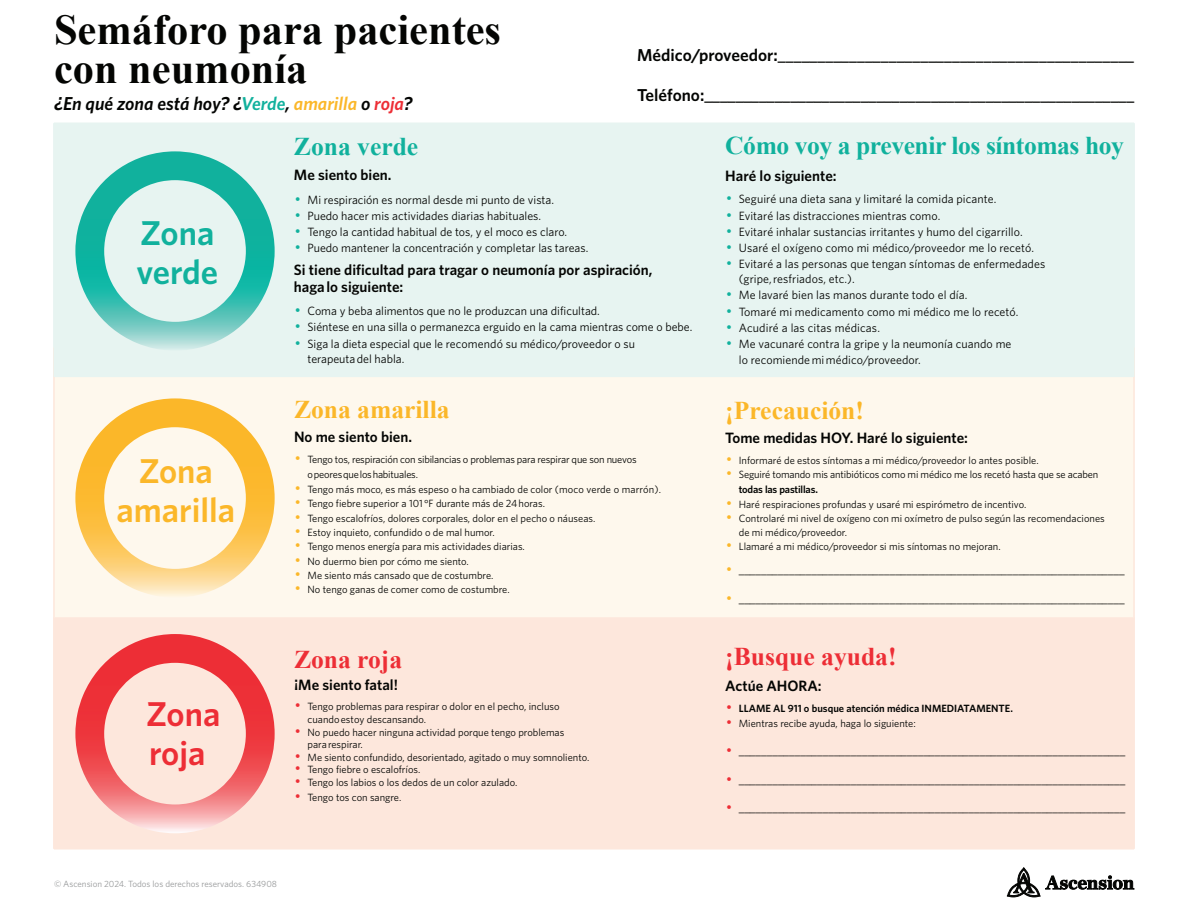
<style>
.page{position:relative;width:1188px;height:918px;background:#fff}
.page>*{position:absolute;margin:0;border:0;box-sizing:border-box;transform-origin:0 0}
.t1{font:700 42.45px/39px "Times New Roman";color:#040503}
.t2{font:600 34.5px/39px "Whitney";color:#fbb729;text-align:center}
.t3{font:600 34.5px/39px "Whitney";color:#11b19d}
.t4{font:600 34.5px/39px "Whitney";color:#ed2e36}
.t5{font:700 25.65px "Times New Roman";letter-spacing:-.015em;color:#11b19d}
.t6{font:700 25.65px "Times New Roman";color:#fbb729}
.t7{font:700 25.65px "Times New Roman";color:#ed2e36}
.t8{font:italic 600 18.75px "Whitney";color:#040503}
.t9{font:600 17.25px "Whitney";color:#040503}
.t10{font:600 15px/16.5px "Whitney";color:#040503}
.t11{font:12px/15.5px "Whitney";color:#040503}
.t12{font:10.5px/12.6px "Whitney";color:#040503}
.t13{font:10.5px/15px "Whitney";letter-spacing:-.02em;color:#040503}
.t14{font:600 10.5px "Whitney";color:#040503}
.t15{font:9px "Whitney";color:#989a9b}
.s1{color:#11b19d}
.s2{color:#fbb729}
.s3{color:#ed2e36}
.s4{font-family:"Times New Roman";font-size:15px;color:#11b19d}
.s5{font-family:"Times New Roman";font-size:15px;color:#fbb729}
.s6{font-family:"Times New Roman";font-size:15px;color:#ed2e36}
.s7{font-weight:600}
.s8{font-family:"Times New Roman";font-weight:400;font-size:15px;color:#ed2e36}
</style>
<div class="page">
<div style="left:55px;top:377px;width:1078px;height:240px;background:#fef8ed"></div>
<hr style="left:53px;top:123px;width:2px;height:253px;background:#e7f4f1">
<hr style="left:1133px;top:123px;width:2px;height:253px;background:#e7f4f1">
<hr style="left:54px;top:376px;width:1080px;height:1px;background:#e7f4f1">
<hr style="left:53px;top:347px;width:2px;height:502px;background:#fde7dc">
<hr style="left:1133px;top:347px;width:2px;height:502px;background:#fde7dc">
<hr style="left:54px;top:617px;width:1080px;height:2px;background:#fef8ed">
<div style="left:54px;top:618px;width:1080px;height:231px;background:#fde7dc"></div>
<div style="left:54px;top:123px;width:1080px;height:253px;background:#e7f4f1"></div>
<img style="left:75px;top:151px;width:200px;height:199px">
<img style="left:75px;top:398px;width:200px;height:200px">
<img style="left:75px;top:634px;width:200px;height:199px">
<svg style="left:1008px;top:868px;width:32px;height:29px"></svg>
<svg style="left:1046px;top:876px;width:88px;height:13px"></svg>
<h1 class="t1" style="left:54px;top:9px;width:449px">Semáforo para pacientes con neumonía</h1>
<h3 class="t8" style="left:54px;top:92px;width:360px">¿En qué zona está hoy? ¿<span class="s1">Verde</span>, <span class="s2">amarilla</span> o <span class="s3">roja</span>?</h3>
<h3 class="t9" style="left:637px;top:44px;width:498px">Médico/proveedor:_____________________________________________</h3>
<h3 class="t9" style="left:637px;top:85px;width:499px">Teléfono:_______________________________________________________</h3>
<h2 class="t3" style="left:136px;top:212px;width:83px">Zona verde</h2>
<h2 class="t2" style="left:116px;top:451px;width:120px">Zona amarilla</h2>
<h2 class="t4" style="left:146px;top:693px;width:76px">Zona roja</h2>
<h3 class="t5" style="left:294px;top:128px;width:126px">Zona verde</h3>
<p class="t10" style="left:294px;top:166px;width:99px">Me siento bien.</p>
<p class="t11" style="left:295px;top:191px;width:260px"><span class="s4">•</span> Mi respiración es normal desde mi punto de vista.</p>
<p class="t11" style="left:295px;top:208px;width:247px"><span class="s4">•</span> Puedo hacer mis actividades diarias habituales.</p>
<p class="t11" style="left:295px;top:224px;width:273px"><span class="s4">•</span> Tengo la cantidad habitual de tos, y el moco es claro.</p>
<p class="t11" style="left:295px;top:240px;width:295px"><span class="s4">•</span> Puedo mantener la concentración y completar las tareas.</p>
<p class="t10" style="left:294px;top:261px;width:360px">Si tiene dificultad para tragar o neumonía por aspiración, haga lo siguiente:</p>
<p class="t11" style="left:295px;top:303px;width:306px"><span class="s4">•</span> Coma y beba alimentos que no le produzcan una dificultad.</p>
<p class="t11" style="left:295px;top:319px;width:399px"><span class="s4">•</span> Siéntese en una silla o permanezca erguido en la cama mientras come o bebe.</p>
<p class="t11" style="left:307px;top:335px;width:329px;text-indent:-12px"><span class="s4">•</span> Siga la dieta especial que le recomendó su médico/proveedor o su terapeuta del habla.</p>
<h3 class="t6" style="left:294px;top:391px;width:157px">Zona amarilla</h3>
<p class="t10" style="left:294px;top:428px;width:119px">No me siento bien.</p>
<p class="t13" style="left:308px;top:451px;width:331px;text-indent:-12px"><span class="s5">•</span> Tengo tos, respiración con sibilancias o problemas para respirar que son nuevos o peores que los habituales.</p>
<p class="t12" style="left:295px;top:482px;width:367px"><span class="s5">•</span> Tengo más moco, es más espeso o ha cambiado de color (moco verde o marrón).</p>
<p class="t12" style="left:295px;top:497px;width:251px"><span class="s5">•</span> Tengo fiebre superior a 101 °F durante más de 24 horas.</p>
<p class="t12" style="left:295px;top:512px;width:302px"><span class="s5">•</span> Tengo escalofríos, dolores corporales, dolor en el pecho o náuseas.</p>
<p class="t12" style="left:295px;top:526px;width:201px"><span class="s5">•</span> Estoy inquieto, confundido o de mal humor.</p>
<p class="t12" style="left:295px;top:540px;width:231px"><span class="s5">•</span> Tengo menos energía para mis actividades diarias.</p>
<p class="t12" style="left:295px;top:554px;width:175px"><span class="s5">•</span> No duermo bien por cómo me siento.</p>
<p class="t12" style="left:295px;top:569px;width:200px"><span class="s5">•</span> Me siento más cansado que de costumbre.</p>
<p class="t12" style="left:295px;top:583px;width:216px"><span class="s5">•</span> No tengo ganas de comer como de costumbre.</p>
<h3 class="t7" style="left:294px;top:641px;width:110px">Zona roja</h3>
<p class="t10" style="left:294px;top:676px;width:105px">¡Me siento fatal!</p>
<p class="t12" style="left:308px;top:700px;width:254px;text-indent:-12px"><span class="s6">•</span> Tengo problemas para respirar o dolor en el pecho, incluso cuando estoy descansando.</p>
<p class="t12" style="left:308px;top:725px;width:258px;text-indent:-12px"><span class="s6">•</span> No puedo hacer ninguna actividad porque tengo problemas para respirar.</p>
<p class="t12" style="left:295px;top:751px;width:296px"><span class="s6">•</span> Me siento confundido, desorientado, agitado o muy somnoliento.</p>
<p class="t12" style="left:295px;top:763px;width:127px"><span class="s6">•</span> Tengo fiebre o escalofríos.</p>
<p class="t12" style="left:295px;top:776px;width:224px"><span class="s6">•</span> Tengo los labios o los dedos de un color azulado.</p>
<p class="t12" style="left:295px;top:791px;width:108px"><span class="s6">•</span> Tengo tos con sangre.</p>
<p class="t15" style="left:54px;top:878px;width:225px">© Ascension 2024. Todos los derechos reservados. 634908</p>
<h3 class="t5" style="left:725px;top:127px;width:400px">Cómo voy a prevenir los síntomas hoy</h3>
<p class="t10" style="left:725px;top:167px;width:113px">Haré lo siguiente:</p>
<p class="t11" style="left:726px;top:191px;width:271px"><span class="s4">•</span> Seguiré una dieta sana y limitaré la comida picante.</p>
<p class="t11" style="left:726px;top:207px;width:215px"><span class="s4">•</span> Evitaré las distracciones mientras como.</p>
<p class="t11" style="left:726px;top:224px;width:298px"><span class="s4">•</span> Evitaré inhalar sustancias irritantes y humo del cigarrillo.</p>
<p class="t11" style="left:726px;top:240px;width:309px"><span class="s4">•</span> Usaré el oxígeno como mi médico/proveedor me lo recetó.</p>
<p class="t11" style="left:739px;top:256px;width:308px;line-height:15px;text-indent:-12px"><span class="s4">•</span> Evitaré a las personas que tengan síntomas de enfermedades (gripe, resfriados, etc.).</p>
<p class="t11" style="left:726px;top:287px;width:242px"><span class="s4">•</span> Me lavaré bien las manos durante todo el día.</p>
<p class="t11" style="left:726px;top:303px;width:294px"><span class="s4">•</span> Tomaré mi medicamento como mi médico me lo recetó.</p>
<p class="t11" style="left:726px;top:320px;width:155px"><span class="s4">•</span> Acudiré a las citas médicas.</p>
<p class="t11" style="left:739px;top:336px;width:274px;text-indent:-12px"><span class="s4">•</span> Me vacunaré contra la gripe y la neumonía cuando me lo recomiende mi médico/proveedor.</p>
<h3 class="t6" style="left:725px;top:392px;width:140px">¡Precaución!</h3>
<p class="t10" style="left:725px;top:429px;width:244px">Tome medidas HOY. Haré lo siguiente:</p>
<p class="t12" style="left:726px;top:454px;width:314px"><span class="s5">•</span> Informaré de estos síntomas a mi médico/proveedor lo antes posible.</p>
<p class="t12" style="left:739px;top:467px;width:361px;line-height:14.2px;text-indent:-12px"><span class="s5">•</span> Seguiré tomando mis antibióticos como mi médico me los recetó hasta que se acaben <span class="s7">todas las pastillas.</span></p>
<p class="t12" style="left:726px;top:497px;width:301px"><span class="s5">•</span> Haré respiraciones profundas y usaré mi espirómetro de incentivo.</p>
<p class="t12" style="left:739px;top:511px;width:368px;line-height:14.2px;text-indent:-12px"><span class="s5">•</span> Controlaré mi nivel de oxígeno con mi oxímetro de pulso según las recomendaciones de mi médico/proveedor.</p>
<p class="t12" style="left:726px;top:540px;width:276px"><span class="s5">•</span> Llamaré a mi médico/proveedor si mis síntomas no mejoran.</p>
<p class="t11" style="left:726px;top:562px;width:400px"><span class="s5">•</span> _____________________________________________________________________</p>
<p class="t11" style="left:726px;top:591px;width:400px"><span class="s5">•</span> _____________________________________________________________________</p>
<h3 class="t7" style="left:725px;top:638px;width:173px">¡Busque ayuda!</h3>
<p class="t10" style="left:725px;top:677px;width:98px">Actúe AHORA:</p>
<p class="t14" style="left:726px;top:702px;width:288px"><span class="s8">•</span> LLAME AL 911 o busque atención médica INMEDIATAMENTE.</p>
<p class="t12" style="left:726px;top:717px;width:191px"><span class="s6">•</span> Mientras recibe ayuda, haga lo siguiente:</p>
<p class="t11" style="left:726px;top:743px;width:400px"><span class="s6">•</span> _____________________________________________________________________</p>
<p class="t11" style="left:726px;top:772px;width:400px"><span class="s6">•</span> _____________________________________________________________________</p>
<p class="t11" style="left:726px;top:800px;width:400px"><span class="s6">•</span> _____________________________________________________________________</p>
</div>
